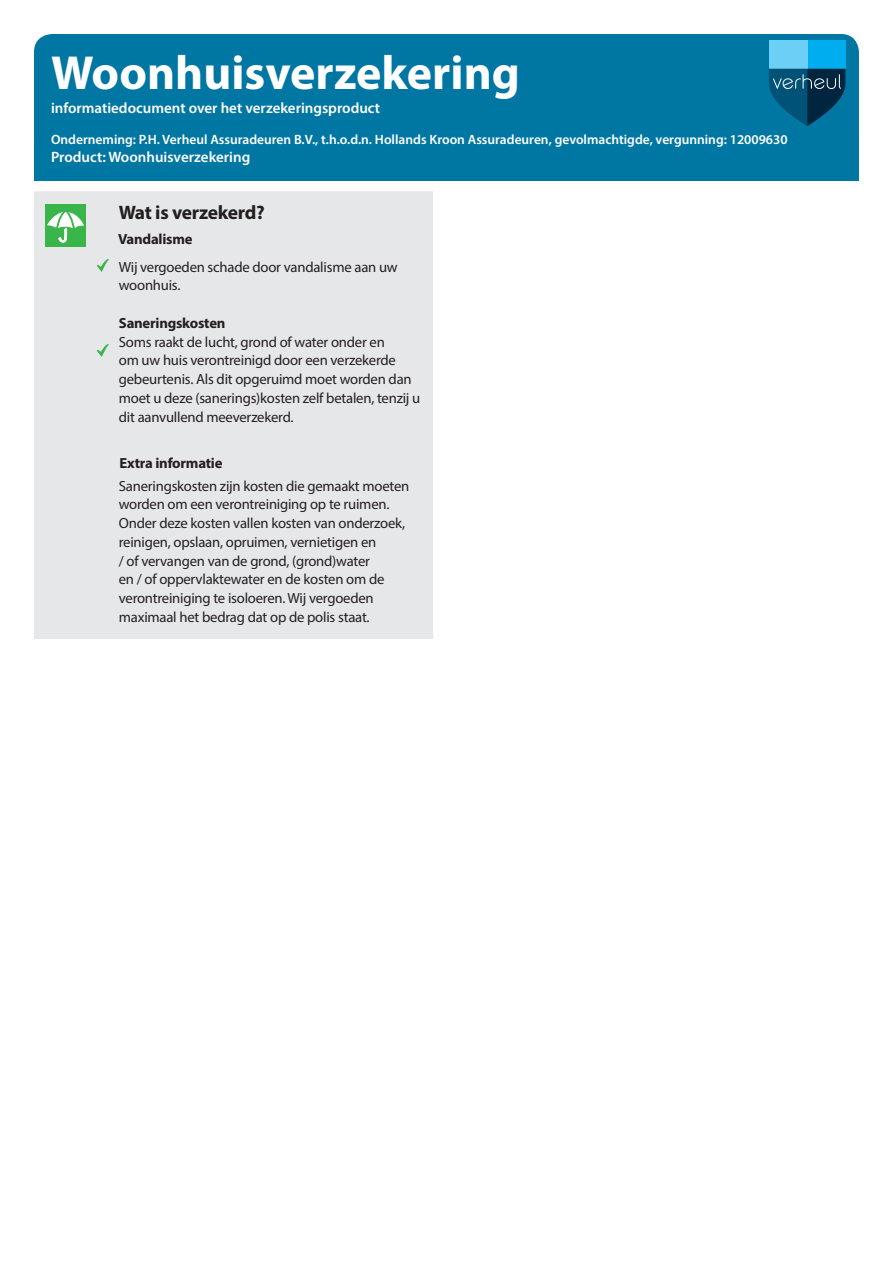
<style>
.page{position:relative;width:893px;height:1263px;background:#fff}
.page>*{position:absolute;margin:0;border:0;box-sizing:border-box;transform-origin:0 0}
.Form_title{font:700 48px "Myriad Pro";color:#fff}
.Cover_subhead{font:700 19.5px "Myriad Pro";letter-spacing:-.02em;color:#231f20}
.Form_sub_title{font:600 15px "Myriad Pro";color:#fff}
.Company_Product_head{font:600 15px "Myriad Pro";color:#fff}
.Covered_bullets{font:14.7px/18.8px "Myriad Pro";letter-spacing:-.015em;color:#231f20}
.Covered_bullets-2{font:700 14.7px "Myriad Pro";letter-spacing:-.015em;color:#231f20}
.Cover_subhead-2{font:700 14.7px "Myriad Pro";letter-spacing:-.015em;color:#231f20}
.Company_Product_head-2{font:600 13.5px "Myriad Pro";color:#fff}
.s1{font-weight:700}
</style>
<div class="page">
<div style="left:34px;top:34px;width:825px;height:147px;background:#0076a3;border-radius:18px"></div>
<div style="left:34px;top:191px;width:399px;height:448px;background:#e6e7e9"></div>
<div style="left:45px;top:204px;width:41px;height:43px;background:#3ab54a"></div>
<svg style="left:47px;top:207px;width:37px;height:36px"></svg>
<svg style="left:98px;top:260px;width:10px;height:11px"></svg>
<svg style="left:769px;top:40px;width:76px;height:86px"></svg>
<svg style="left:97px;top:344px;width:11px;height:12px"></svg>
<p class="Form_title" style="left:51px;top:41px;width:470px">Woonhuisverzekering</p>
<p class="Form_sub_title" style="left:51px;top:98px;width:331px">informatiedocument over het verzekeringsproduct</p>
<p class="Company_Product_head-2" style="left:51px;top:131px;width:738px">Onderneming: P.H. Verheul Assuradeuren B.V., t.h.o.d.n. Hollands Kroon Assuradeuren, gevolmachtigde, vergunning: 12009630</p>
<p class="Company_Product_head" style="left:51px;top:147px;width:201px">Product: Woonhuisverzekering</p>
<p class="Cover_subhead" style="left:119px;top:199px;width:148px">Wat is verzekerd?</p>
<p class="Cover_subhead-2" style="left:118px;top:230px;width:76px">Vandalisme</p>
<p class="Covered_bullets" style="left:119px;top:257px;width:280px">Wij vergoeden schade door vandalisme aan uw woonhuis.</p>
<p class="Covered_bullets" style="left:119px;top:313px;width:303px"><span class="s1">Saneringskosten<br></span>Soms raakt de lucht, grond of water onder en<br>om uw huis verontreinigd door een verzekerde gebeurtenis. Als dit opgeruimd moet worden dan moet u deze (sanerings)kosten zelf betalen, tenzij u dit aanvullend meeverzekerd.</p>
<p class="Covered_bullets-2" style="left:120px;top:453px;width:104px">Extra informatie</p>
<p class="Covered_bullets" style="left:119px;top:476px;width:292px">Saneringskosten zijn kosten die gemaakt moeten worden om een verontreiniging op te ruimen.<br>Onder deze kosten vallen kosten van onderzoek, reinigen, opslaan, opruimen, vernietigen en<br>/ of vervangen van de grond, (grond)water<br>en / of oppervlaktewater en de kosten om de verontreiniging te isoloeren. Wij vergoeden maximaal het bedrag dat op de polis staat.</p>
</div>
